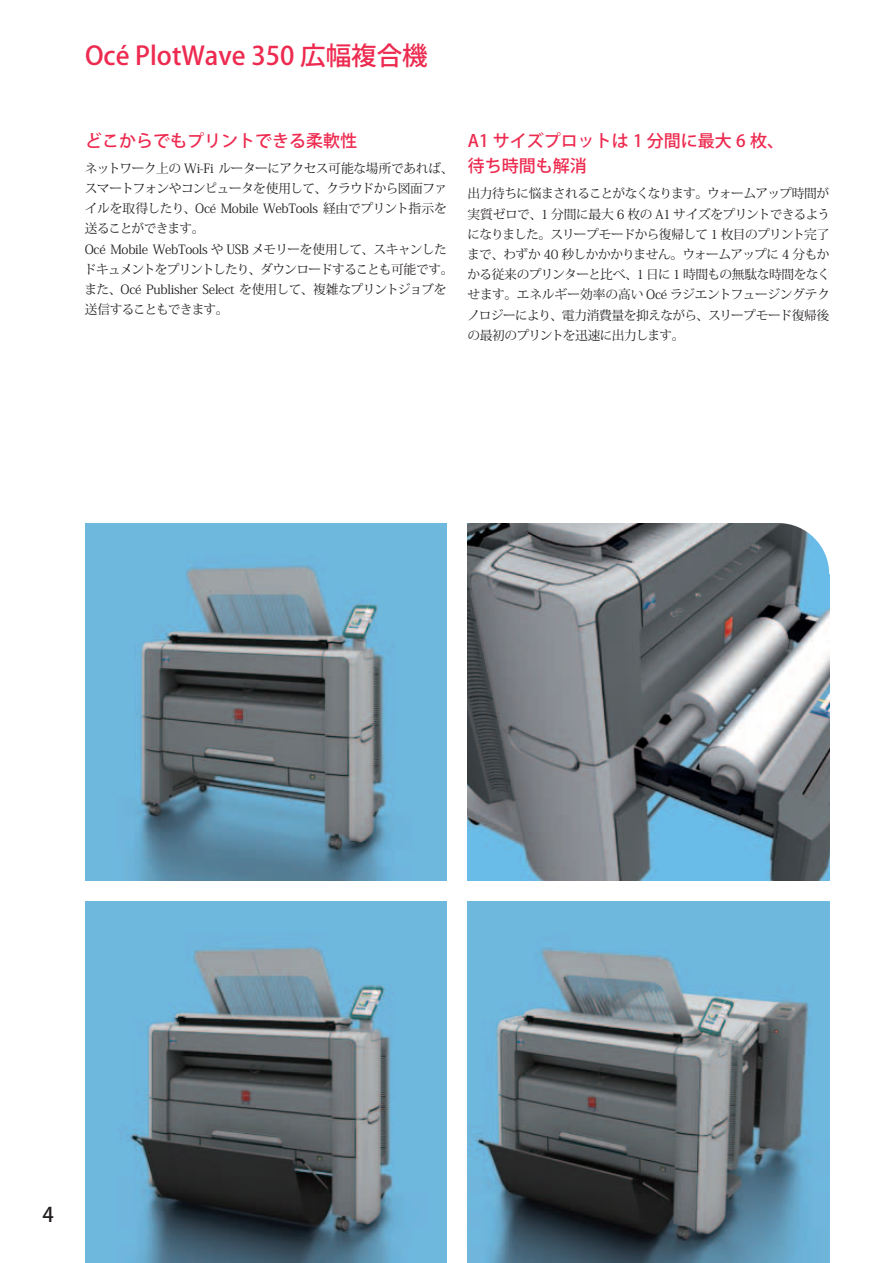
<style>
.page{position:relative;width:893px;height:1263px;background:#fff}
.page>*{position:absolute;margin:0;border:0;box-sizing:border-box;transform-origin:0 0}
.t1{font:500 25.5px "Koz Go Pro";color:#ed2a4f}
.t2{font:500 20.25px "Koz Go Pro";color:#231f20}
.t3{font:500 16.95px/25.5px "Koz Go Pro";color:#ed2a4f}
.t4{font:12.75px/20.2px "Koz Min Pro";letter-spacing:-.04em;color:#231f20}
</style>
<div class="page">
<img style="left:85px;top:523px;width:361px;height:357px">
<img style="left:85px;top:901px;width:361px;height:362px">
<img style="left:468px;top:901px;width:361px;height:362px">
<img style="left:468px;top:523px;width:361px;height:357px">
<svg style="left:778px;top:523px;width:52px;height:51px"></svg>
<h1 class="t1" style="left:85px;top:39px;width:344px">Océ PlotWave 350 広幅複合機</h1>
<h3 class="t3" style="left:85px;top:129px;width:274px">どこからでもプリントできる柔軟性</h3>
<p class="t4" style="left:84px;top:158px;width:371px">ネットワーク上の Wi-Fi ルーターにアクセス可能な場所であれば、スマートフォンやコンピュータを使用して、クラウドから図面ファイルを取得したり、Océ Mobile WebTools 経由でプリント指示を送ることができます。<br>Océ Mobile WebTools や USB メモリーを使用して、スキャンしたドキュメントをプリントしたり、ダウンロードすることも可能です。また、Océ Publisher Select を使用して、複雑なプリントジョブを送信することもできます。</p>
<h3 class="t3" style="left:468px;top:129px;width:318px">A1 サイズプロットは 1 分間に最大 6 枚、待ち時間も解消</h3>
<p class="t4" style="left:467px;top:183px;width:365px;text-align:justify">出力待ちに悩まされることがなくなります。ウォームアップ時間が実質ゼロで、1 分間に最大 6 枚の A1 サイズをプリントできるようになりました。スリープモードから復帰して 1 枚目のプリント完了まで、わずか 40 秒しかかかりません。ウォームアップに 4 分もかかる従来のプリンターと比べ、1 日に 1 時間もの無駄な時間をなくせます。エネルギー効率の高い Océ ラジエントフュージングテクノロジーにより、電力消費量を抑えながら、スリープモード復帰後の最初のプリントを迅速に出力します。</p>
<h2 class="t2" style="left:43px;top:1201px;width:13px">4</h2>
</div>
